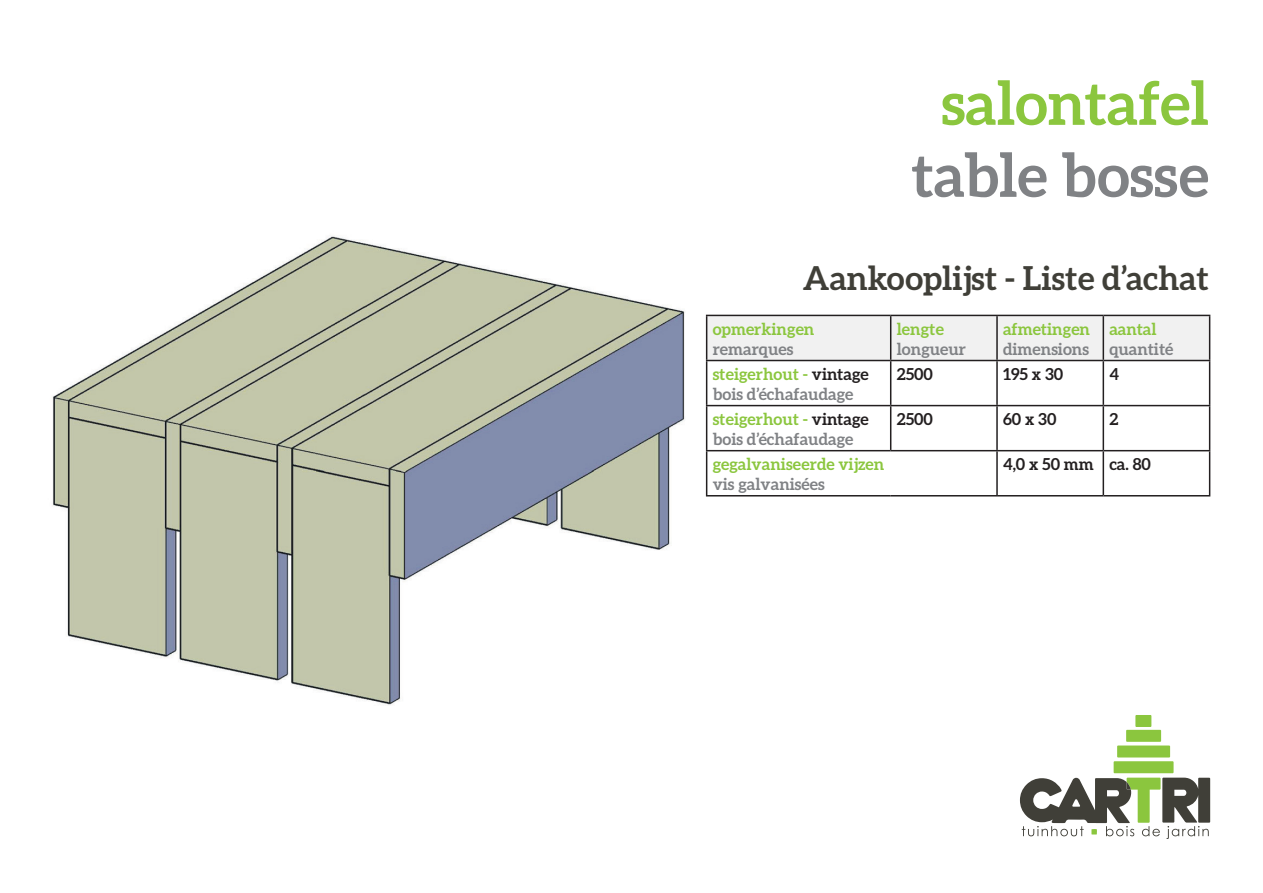
<style>
.page{position:relative;width:1263px;height:893px;background:#fff}
.page>*{position:absolute;margin:0;border:0;box-sizing:border-box;transform-origin:0 0}
.t1{font:700 60px "Aleo";color:#8bc63e}
.t2{font:700 60px "Aleo";color:#808285}
.t3{font:700 33px "Aleo";color:#403f38}
.t4{font:700 16.5px/19.8px "Aleo";color:#808285}
.t5{font:700 16.5px "Aleo";color:#8bc63e}
.t6{font:700 16.5px "Aleo";color:#231f20}
.s1{color:#8bc63e}
.s2{color:#231f20}
</style>
<div class="page">
<img style="left:52px;top:235px;width:633px;height:470px">
<div style="left:1113px;top:761px;width:60px;height:12px;background:#8bc63e"></div>
<div style="left:1117px;top:745px;width:53px;height:12px;background:#8bc63e"></div>
<div style="left:1126px;top:730px;width:35px;height:12px;background:#8bc63e"></div>
<div style="left:1135px;top:715px;width:16px;height:12px;background:#8bc63e"></div>
<svg style="left:1020px;top:778px;width:190px;height:61px"></svg>
<div style="left:707px;top:316px;width:502px;height:44px;background:#f1f1f1"></div>
<hr style="left:706px;top:315px;width:185px;height:1px;background:#231f20">
<hr style="left:706px;top:316px;width:1px;height:44px;background:#231f20">
<hr style="left:891px;top:315px;width:106px;height:1px;background:#231f20">
<hr style="left:890px;top:316px;width:1px;height:44px;background:#231f20">
<hr style="left:997px;top:315px;width:106px;height:1px;background:#231f20">
<hr style="left:996px;top:316px;width:2px;height:44px;background:#231f20">
<hr style="left:1103px;top:315px;width:107px;height:1px;background:#231f20">
<hr style="left:1102px;top:316px;width:2px;height:44px;background:#231f20">
<hr style="left:1209px;top:316px;width:1px;height:44px;background:#231f20">
<hr style="left:706px;top:360px;width:185px;height:1px;background:#231f20">
<hr style="left:706px;top:361px;width:1px;height:44px;background:#231f20">
<hr style="left:891px;top:360px;width:106px;height:1px;background:#231f20">
<hr style="left:890px;top:361px;width:1px;height:44px;background:#231f20">
<hr style="left:997px;top:360px;width:106px;height:1px;background:#231f20">
<hr style="left:996px;top:361px;width:2px;height:44px;background:#231f20">
<hr style="left:1103px;top:360px;width:107px;height:1px;background:#231f20">
<hr style="left:1102px;top:361px;width:2px;height:44px;background:#231f20">
<hr style="left:1209px;top:361px;width:1px;height:44px;background:#231f20">
<hr style="left:706px;top:405px;width:185px;height:1px;background:#231f20">
<hr style="left:706px;top:406px;width:1px;height:44px;background:#231f20">
<hr style="left:891px;top:405px;width:106px;height:1px;background:#231f20">
<hr style="left:890px;top:406px;width:1px;height:44px;background:#231f20">
<hr style="left:997px;top:405px;width:106px;height:1px;background:#231f20">
<hr style="left:996px;top:406px;width:2px;height:44px;background:#231f20">
<hr style="left:1103px;top:405px;width:107px;height:1px;background:#231f20">
<hr style="left:1102px;top:406px;width:2px;height:44px;background:#231f20">
<hr style="left:1209px;top:406px;width:1px;height:44px;background:#231f20">
<hr style="left:706px;top:450px;width:185px;height:1px;background:#231f20">
<hr style="left:706px;top:451px;width:1px;height:44px;background:#231f20">
<hr style="left:891px;top:450px;width:106px;height:1px;background:#231f20">
<hr style="left:997px;top:450px;width:106px;height:1px;background:#231f20">
<hr style="left:996px;top:451px;width:2px;height:44px;background:#231f20">
<hr style="left:1103px;top:450px;width:107px;height:1px;background:#231f20">
<hr style="left:1102px;top:451px;width:2px;height:44px;background:#231f20">
<hr style="left:1209px;top:451px;width:1px;height:44px;background:#231f20">
<hr style="left:706px;top:495px;width:185px;height:1px;background:#231f20">
<hr style="left:891px;top:495px;width:106px;height:1px;background:#231f20">
<hr style="left:997px;top:495px;width:106px;height:1px;background:#231f20">
<hr style="left:1103px;top:495px;width:107px;height:1px;background:#231f20">
<div style="left:471px;top:689px;width:340px;height:176px;background:#fff"></div>
<h1 class="t1" style="left:941px;top:69px;width:269px">salontafel</h1>
<h1 class="t2" style="left:911px;top:141px;width:299px">table bosse</h1>
<h2 class="t3" style="left:803px;top:259px;width:407px">Aankooplijst - Liste d’achat</h2>
<p class="t5" style="left:713px;top:319px;width:103px">opmerkingen</p>
<p class="t4" style="left:713px;top:338px;width:82px">remarques</p>
<p class="t5" style="left:897px;top:319px;width:49px">lengte</p>
<p class="t4" style="left:897px;top:338px;width:71px">longueur</p>
<p class="t5" style="left:1109px;top:319px;width:49px">aantal</p>
<p class="t4" style="left:1109px;top:338px;width:66px">quantité</p>
<p class="t5" style="left:1003px;top:319px;width:89px">afmetingen</p>
<p class="t4" style="left:1003px;top:338px;width:88px">dimensions</p>
<p class="t4" style="left:713px;top:364px;width:158px"><span class="s1">steigerhout -</span> <span class="s2">vintage </span>bois d’échafaudage</p>
<p class="t6" style="left:897px;top:364px;width:38px">2500</p>
<p class="t6" style="left:1003px;top:364px;width:62px">195 x 30</p>
<p class="t6" style="left:1109px;top:364px;width:11px">4</p>
<p class="t4" style="left:713px;top:409px;width:158px"><span class="s1">steigerhout -</span> <span class="s2">vintage </span>bois d’échafaudage</p>
<p class="t6" style="left:897px;top:409px;width:38px">2500</p>
<p class="t6" style="left:1003px;top:409px;width:55px">60 x 30</p>
<p class="t6" style="left:1109px;top:409px;width:10px">2</p>
<p class="t5" style="left:713px;top:454px;width:173px">gegalvaniseerde vijzen</p>
<p class="t4" style="left:713px;top:474px;width:114px">vis galvanisées</p>
<p class="t6" style="left:1003px;top:454px;width:149px">4,0 x 50 mm ca. 80</p>
</div>
